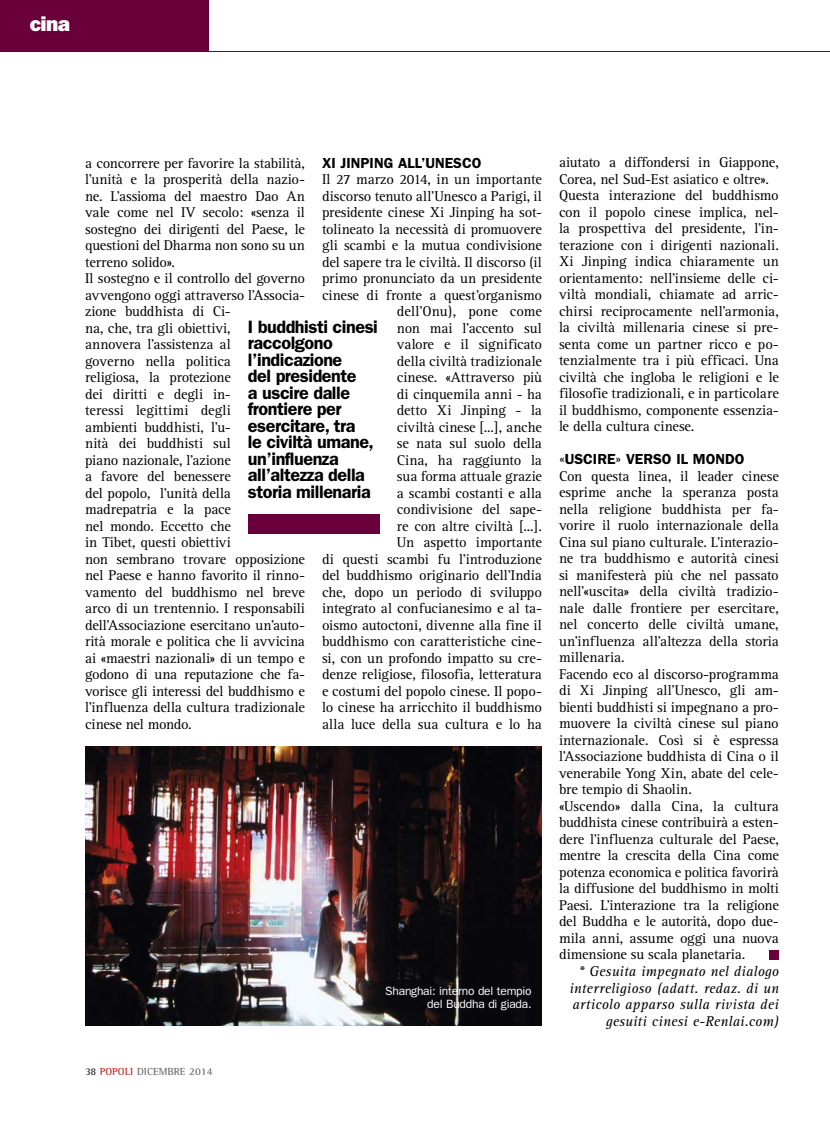
<style>
.page{position:relative;width:830px;height:1127px;background:#fff}
.page>*{position:absolute;margin:0;border:0;box-sizing:border-box;transform-origin:0 0}
.t1{font:21px "ITC Franklin Gothic Std Hvy";color:#fff}
.t2{font:600 18px/16.5px "ITC Franklin Gothic Std";letter-spacing:-.025em;color:#000}
.t3{font:14.7px/16.5px "Rotis Serif";letter-spacing:-.01em;color:#000}
.t4{font:italic 14.7px/16.5px "Rotis Serif";letter-spacing:.01em;color:#000;text-align:right}
.t5{font:600 14.7px "ITC Franklin Gothic Std";color:#000}
.t6{font:12px/13.5px "ITC Franklin Gothic Std";letter-spacing:-.02em;color:#fff;text-align:right}
.t7{font:700 10.5px "Rotis Semi Serif";color:#6f6f6e}
.s1{color:#2c2c2b}
.s2{color:#c42822}
</style>
<div class="page">
<hr style="left:0;top:51px;width:829px;height:1px;background:#69003c">
<div style="left:768px;top:951px;width:9px;height:9px;background:#69003c"></div>
<img style="left:85px;top:746px;width:456px;height:280px">
<div style="left:248px;top:514px;width:131px;height:19px;background:#69003c"></div>
<div style="left:0;top:0;width:208px;height:51px;background:#69003c"></div>
<h1 class="t1" style="left:30px;top:12px;width:42px">cina</h1>
<p class="t3" style="left:85px;top:155px;width:221px">a concorrere per favorire la stabilità, l’unità e la prosperità della nazio&shy;ne. L’assioma del maestro Dao An vale come nel IV secolo: «senza il sostegno dei dirigenti del Paese, le questioni del Dharma non sono su un terreno solido».<br>Il sostegno e il controllo del governo avvengono oggi attraverso l’Associa&shy;zione buddhista di Ci-<br>na, che, tra gli obiettivi,<br>annovera l’assistenza al<br>governo nella politica<br>religiosa, la protezione<br>dei diritti e degli in-<br>teressi legittimi degli<br>ambienti buddhisti, l’u-<br>nità dei buddhisti sul<br>piano nazionale, l’azione<br>a favore del benessere<br>del popolo, l’unità della madrepatria e la pace<br>nel mondo. Eccetto che<br>in Tibet, questi obiettivi<br>non sembrano trovare opposizione nel Paese e hanno favorito il rinno&shy;vamento del buddhismo nel breve arco di un trentennio. I responsabili dell’Associazione esercitano un’auto&shy;rità morale e politica che li avvicina ai «maestri nazionali» di un tempo e godono di una reputazione che fa&shy;vorisce gli interessi del buddhismo e l’influenza della cultura tradizionale cinese nel mondo.</p>
<p class="t3" style="left:558px;top:155px;width:221px">aiutato a diffondersi in Giappone, Corea, nel Sud-Est asiatico e oltre».<br>Questa interazione del buddhismo con il popolo cinese implica, nel&shy;la prospettiva del presidente, l’in&shy;terazione con i dirigenti nazionali.<br>Xi Jinping indica chiaramente un orientamento: nell’insieme delle ci&shy;viltà mondiali, chiamate ad arric&shy;chirsi reciprocamente nell’armonia, la civiltà millenaria cinese si pre&shy;senta come un partner ricco e po&shy;tenzialmente tra i più efficaci. Una civiltà che ingloba le religioni e le filosofie tradizionali, e in particolare il buddhismo, componente essenzia&shy;le della cultura cinese.</p>
<p class="t5" style="left:322px;top:154px;width:161px">XI JINPING ALL’UNESCO</p>
<p class="t3" style="left:322px;top:171px;width:221px;text-align:right">Il 27 marzo 2014, in un importante discorso tenuto all’Unesco a Parigi, il presidente cinese Xi Jinping ha sot&shy;tolineato la necessità di promuovere gli scambi e la mutua condivisione del sapere tra le civiltà. Il discorso (il primo pronunciato da un presidente cinese di fronte a quest’organismo dell’Onu), pone come<br>non mai l’accento sul<br>valore e il significato<br>della civiltà tradizionale<br>cinese. «Attraverso più<br>di cinquemila anni - ha<br>detto Xi Jinping - la<br>civiltà cinese [...], anche<br>se nata sul suolo della<br>Cina, ha raggiunto la<br>sua forma attuale grazie<br>a scambi costanti e alla condivisione del sape-<br>re con altre civiltà [...].<br>Un aspetto importante<br>di questi scambi fu l’introduzione del buddhismo originario dell’India che, dopo un periodo di sviluppo integrato al confucianesimo e al ta&shy;oismo autoctoni, divenne alla fine il buddhismo con caratteristiche cine&shy;si, con un profondo impatto su cre&shy;denze religiose, filosofia, letteratura e costumi del popolo cinese. Il popo&shy;lo cinese ha arricchito il buddhismo alla luce della sua cultura e lo ha</p>
<p class="t2" style="left:248px;top:318px;width:131px">I buddhisti cinesi raccolgono l’indicazione<br>del presidente<br>a uscire dalle frontiere per esercitare, tra<br>le civiltà umane, un’influenza all’altezza della storia millenaria</p>
<p class="t5" style="left:558px;top:451px;width:187px">«USCIRE» VERSO IL MONDO</p>
<p class="t3" style="left:558px;top:468px;width:221px">Con questa linea, il leader cinese esprime anche la speranza posta nella religione buddhista per fa&shy;vorire il ruolo internazionale della Cina sul piano culturale. L’interazio&shy;ne tra buddhismo e autorità cinesi si manifesterà più che nel passato nell’«uscita» della civiltà tradizio&shy;nale dalle frontiere per esercitare, nel concerto delle civiltà umane, un’influenza all’altezza della storia millenaria.<br>Facendo eco al discorso-programma di Xi Jinping all’Unesco, gli am&shy;bienti buddhisti si impegnano a pro&shy;muovere la civiltà cinese sul piano internazionale. Così si è espressa l’Associazione buddhista di Cina o il venerabile Yong Xin, abate del cele&shy;bre tempio di Shaolin.<br>«Uscendo» dalla Cina, la cultura buddhista cinese contribuirà a esten&shy;dere l’influenza culturale del Paese, mentre la crescita della Cina come potenza economica e politica favorirà la diffusione del buddhismo in molti Paesi. L’interazione tra la religione del Buddha e le autorità, dopo due&shy;mila anni, assume oggi una nuova dimensione su scala planetaria.</p>
<p class="t4" style="left:569px;top:964px;width:211px">* Gesuita impegnato nel dialogo interreligioso (adatt. redaz. di un articolo apparso sulla rivista dei gesuiti cinesi e-Renlai.com)</p>
<p class="t6" style="left:385px;top:984px;width:148px">Shanghai: interno del tempio del Buddha di giada.</p>
<p class="t7" style="left:85px;top:1065px;width:129px"><span class="s1">38</span> <span class="s2">POPOLI</span> DICEMBRE 2014</p>
</div>
